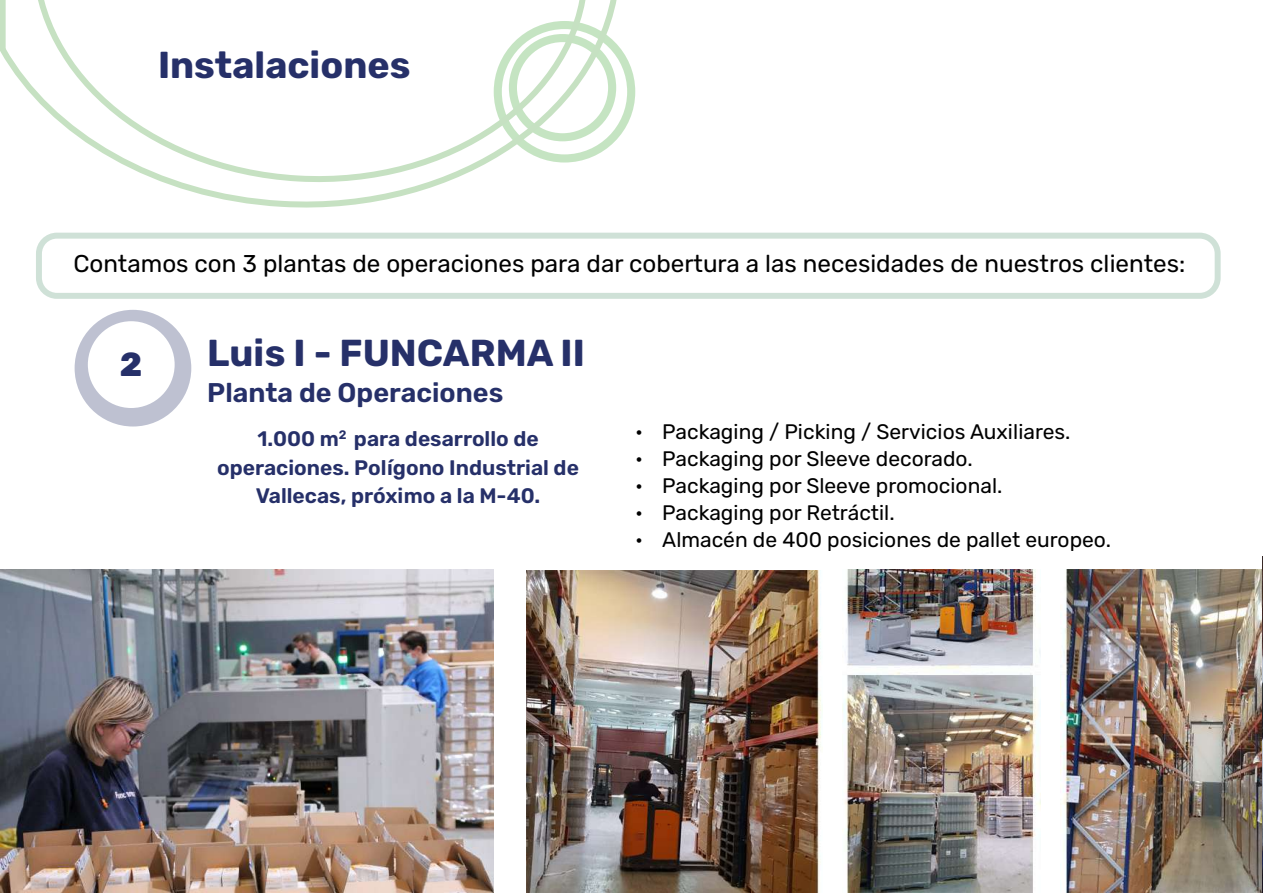
<style>
.page{position:relative;width:1263px;height:893px;background:#fff}
.page>*{position:absolute;margin:0;border:0;box-sizing:border-box;transform-origin:0 0}
.t1{font:300 37.5px "Rubik";color:#263069}
.t2{font:800 33.3px "Rubik";color:#263069}
.t3{font:600 27px "Rubik";color:#263069}
.t4{font:300 24.3px "Rubik";color:#000}
.t5{font:300 21px "Rubik";color:#000}
.t6{font:600 21px/28.5px "Rubik";color:#263069;text-align:center}
</style>
<div class="page">
<svg style="left:75px;top:310px;width:116px;height:116px"></svg>
<div style="left:36px;top:233px;width:1185px;height:66px;border:6px solid #0d6837;border-radius:18px"></div>
<svg style="left:631px;top:68px;width:5px;height:48px"></svg>
<svg style="left:0;top:0;width:631px;height:208px"></svg>
<img style="left:1061px;top:570px;width:201px;height:323px">
<img style="left:842px;top:570px;width:198px;height:323px">
<img style="left:526px;top:571px;width:296px;height:322px">
<img style="left:1262px;top:556px;width:1px;height:337px">
<img style="left:0;top:570px;width:494px;height:323px">
<h1 class="t1" style="left:158px;top:44px;width:254px">Instalaciones</h1>
<p class="t4" style="left:73px;top:250px;width:1113px">Contamos con 3 plantas de operaciones para dar cobertura a las necesidades de nuestros clientes:</p>
<h2 class="t2" style="left:120px;top:346px;width:24px">2</h2>
<h1 class="t1" style="left:207px;top:332px;width:379px">Luis I - FUNCARMA II</h1>
<p class="t3" style="left:207px;top:377px;width:297px">Planta de Operaciones</p>
<p class="t6" style="left:217px;top:425px;width:363px">1.000 m<sup>2</sup> para desarrollo de operaciones. Polígono Industrial de<br>Vallecas, próximo a la M-40.</p>
<p class="t5" style="left:635px;top:420px;width:437px">• Packaging / Picking / Servicios Auxiliares.</p>
<p class="t5" style="left:635px;top:447px;width:339px">• Packaging por Sleeve decorado.</p>
<p class="t5" style="left:635px;top:474px;width:369px">• Packaging por Sleeve promocional.</p>
<p class="t5" style="left:635px;top:501px;width:261px">• Packaging por Retráctil.</p>
<p class="t5" style="left:635px;top:528px;width:477px">• Almacén de 400 posiciones de pallet europeo.</p>
</div>
